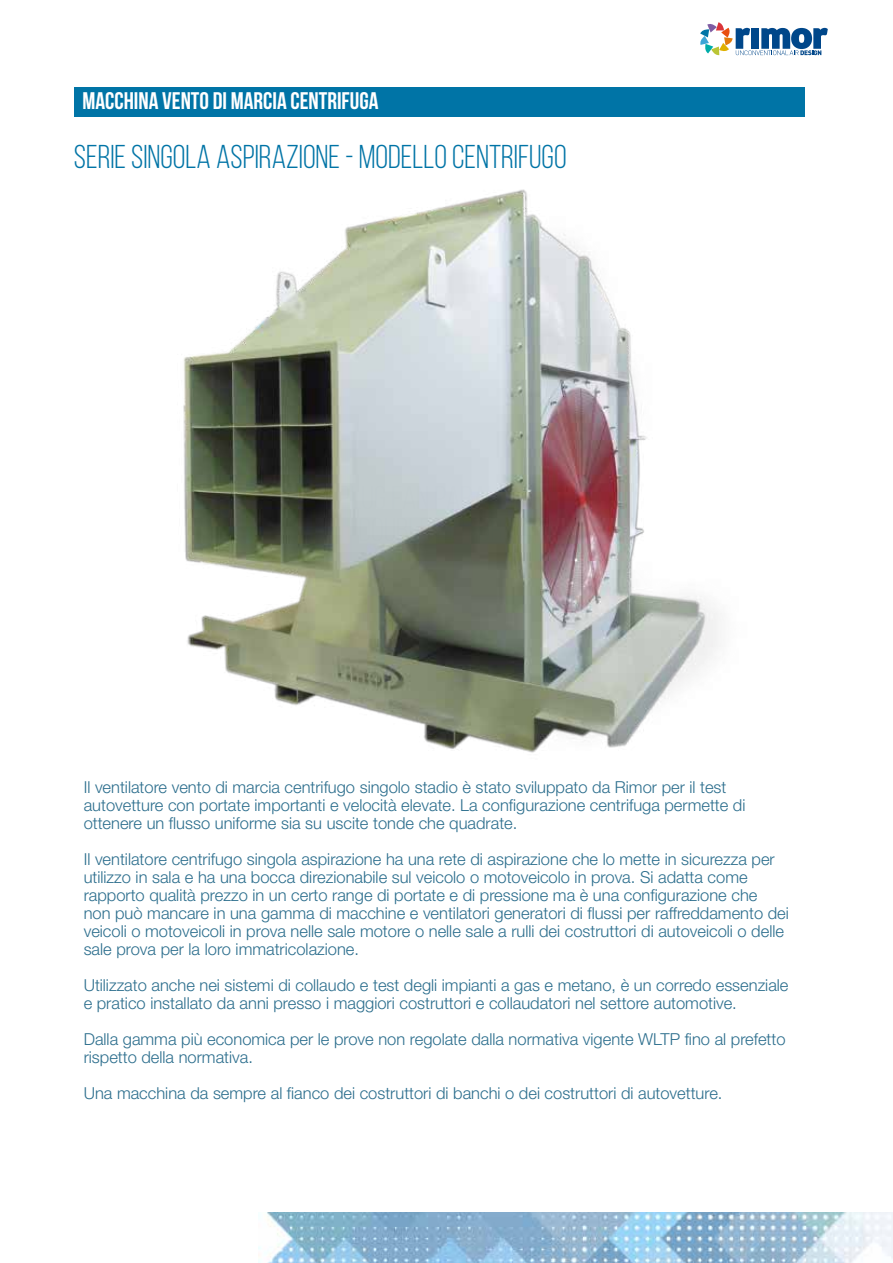
<style>
.page{position:relative;width:893px;height:1263px;background:#fff}
.page>*{position:absolute;margin:0;border:0;box-sizing:border-box;transform-origin:0 0}
.t1{font:33px "Bebas Neue";color:#0074a6}
.t2{font:700 24px "Bebas Neue";color:#fff}
.t3{font:300 16.5px/18px "Helvetica Neue";color:#2c6e8d}
</style>
<div class="page">
<div style="left:74px;top:88px;width:731px;height:29px;background:#0074a6"></div>
<svg style="left:700px;top:22px;width:128px;height:33px"></svg>
<img style="left:258px;top:1212px;width:635px;height:51px">
<img style="left:183px;top:189px;width:535px;height:564px">
<h2 class="t2" style="left:82px;top:87px;width:298px">MACCHINA VENTO DI MARCIA CENTRIFUGA</h2>
<h1 class="t1" style="left:74px;top:139px;width:494px">SERIE SINGOLA ASPIRAZIONE - MODELLO CENTRIFUGO</h1>
<p class="t3" style="left:84px;top:778px;width:663px">Il ventilatore vento di marcia centrifugo singolo stadio è stato sviluppato da Rimor per il test autovetture con portate importanti e velocità elevate. La configurazione centrifuga permette di ottenere un flusso uniforme sia su uscite tonde che quadrate.</p>
<p class="t3" style="left:84px;top:850px;width:707px">Il ventilatore centrifugo singola aspirazione ha una rete di aspirazione che lo mette in sicurezza per utilizzo in sala e ha una bocca direzionabile sul veicolo o motoveicolo in prova. Si adatta come rapporto qualità prezzo in un certo range di portate e di pressione ma è una configurazione che<br>non può mancare in una gamma di macchine e ventilatori generatori di flussi per raffreddamento dei veicoli o motoveicoli in prova nelle sale motore o nelle sale a rulli dei costruttori di autoveicoli o delle sale prova per la loro immatricolazione.</p>
<p class="t3" style="left:84px;top:976px;width:706px">Utilizzato anche nei sistemi di collaudo e test degli impianti a gas e metano, è un corredo essenziale e pratico installato da anni presso i maggiori costruttori e collaudatori nel settore automotive.</p>
<p class="t3" style="left:84px;top:1030px;width:703px">Dalla gamma più economica per le prove non regolate dalla normativa vigente WLTP fino al prefetto rispetto della normativa.</p>
<p class="t3" style="left:84px;top:1084px;width:640px">Una macchina da sempre al fianco dei costruttori di banchi o dei costruttori di autovetture.</p>
</div>
